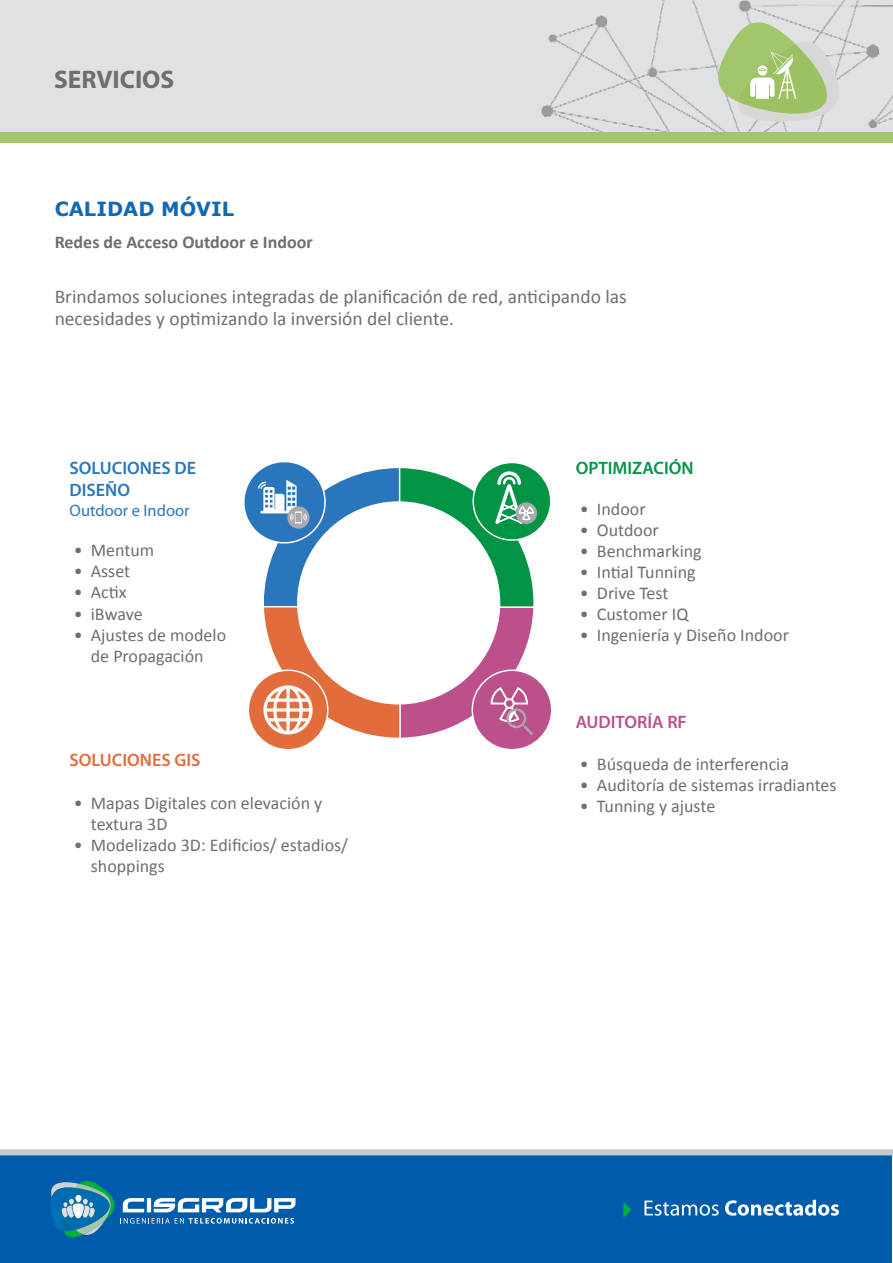
<style>
.page{position:relative;width:893px;height:1263px;background:#fff}
.page>*{position:absolute;margin:0;border:0;box-sizing:border-box;transform-origin:0 0}
.t1{font:700 25.5px "Myriad Pro";color:#6d6e71}
.t2{font:19.5px/22.5px "Calibri";color:#6d6e71}
.t3{font:700 19.5px "Verdana";color:#1268b3}
.t4{font:18px/21px "Calibri";color:#6d6e71}
.t5{font:700 18px "Calibri";color:#6d6e71}
.t6{font:600 18px/21.6px "Myriad Pro";color:#2976bc}
.t7{font:600 18px "Myriad Pro";color:#e26c3b}
.t8{font:600 18px "Myriad Pro";color:#009444}
.t9{font:600 18px "Myriad Pro";color:#bb508a}
.t10{font:16.5px "Myriad Pro";color:#2976bc}
</style>
<div class="page">
<div style="left:0;top:0;width:893px;height:132px;background:#e0e1e2"></div>
<img style="left:541px;top:0;width:352px;height:132px">
<div style="left:0;top:132px;width:893px;height:10px;background:#a1c66b"></div>
<svg style="left:712px;top:22px;width:132px;height:100px"></svg>
<div style="left:1px;top:1155px;width:891px;height:108px;background:#005baa"></div>
<div style="left:0;top:1149px;width:893px;height:6px;background:#c7c8ca"></div>
<svg style="left:51px;top:1180px;width:64px;height:58px"></svg>
<svg style="left:123px;top:1198px;width:173px;height:14px"></svg>
<svg style="left:123px;top:1218px;width:171px;height:5px"></svg>
<svg style="left:644px;top:1200px;width:75px;height:16px"></svg>
<svg style="left:725px;top:1200px;width:114px;height:16px"></svg>
<svg style="left:623px;top:1202px;width:9px;height:16px"></svg>
<svg style="left:473px;top:462px;width:78px;height:78px"></svg>
<div style="left:472px;top:670px;width:80px;height:80px;background:#bb508a;border-radius:50%"></div>
<svg style="left:244px;top:462px;width:292px;height:288px"></svg>
<h1 class="t1" style="left:54px;top:63px;width:122px">SERVICIOS</h1>
<p class="t3" style="left:55px;top:195px;width:181px">CALIDAD MÓVIL</p>
<p class="t5" style="left:55px;top:230px;width:260px">Redes de Acceso Outdoor e Indoor</p>
<p class="t2" style="left:55px;top:285px;width:574px">Brindamos soluciones integradas de planificación de red, anticipando las necesidades y optimizando la inversión del cliente.</p>
<p class="t6" style="left:70px;top:457px;width:128px">SOLUCIONES DE<br>DISEÑO</p>
<p class="t10" style="left:70px;top:500px;width:122px">Outdoor e Indoor</p>
<p class="t4" style="left:74px;top:540px;width:82px">• Mentum</p>
<p class="t4" style="left:74px;top:561px;width:58px">• Asset</p>
<p class="t4" style="left:74px;top:582px;width:54px">• Actix</p>
<p class="t4" style="left:74px;top:603px;width:70px">• iBwave</p>
<p class="t4" style="left:74px;top:624px;width:154px;text-align:center">• Ajustes de modelo de Propagación</p>
<p class="t7" style="left:70px;top:748px;width:132px">SOLUCIONES GIS</p>
<p class="t4" style="left:91px;top:792px;width:233px;text-indent:-17px">• Mapas Digitales con elevación y textura 3D</p>
<p class="t4" style="left:91px;top:834px;width:259px;text-indent:-17px">• Modelizado 3D: Edificios/ estadios/ shoppings</p>
<p class="t8" style="left:576px;top:457px;width:120px">OPTIMIZACIÓN</p>
<p class="t4" style="left:580px;top:499px;width:67px">• Indoor</p>
<p class="t4" style="left:580px;top:520px;width:80px">• Outdoor</p>
<p class="t4" style="left:580px;top:541px;width:123px">• Benchmarking</p>
<p class="t4" style="left:580px;top:562px;width:117px">• Intial Tunning</p>
<p class="t4" style="left:580px;top:583px;width:90px">• Drive Test</p>
<p class="t4" style="left:580px;top:604px;width:110px">• Customer IQ</p>
<p class="t4" style="left:580px;top:625px;width:211px">• Ingeniería y Diseño Indoor</p>
<p class="t9" style="left:576px;top:710px;width:113px">AUDITORÍA RF</p>
<p class="t4" style="left:580px;top:754px;width:211px">• Búsqueda de interferencia</p>
<p class="t4" style="left:580px;top:775px;width:258px">• Auditoría de sistemas irradiantes</p>
<p class="t4" style="left:580px;top:796px;width:137px">• Tunning y ajuste</p>
</div>
